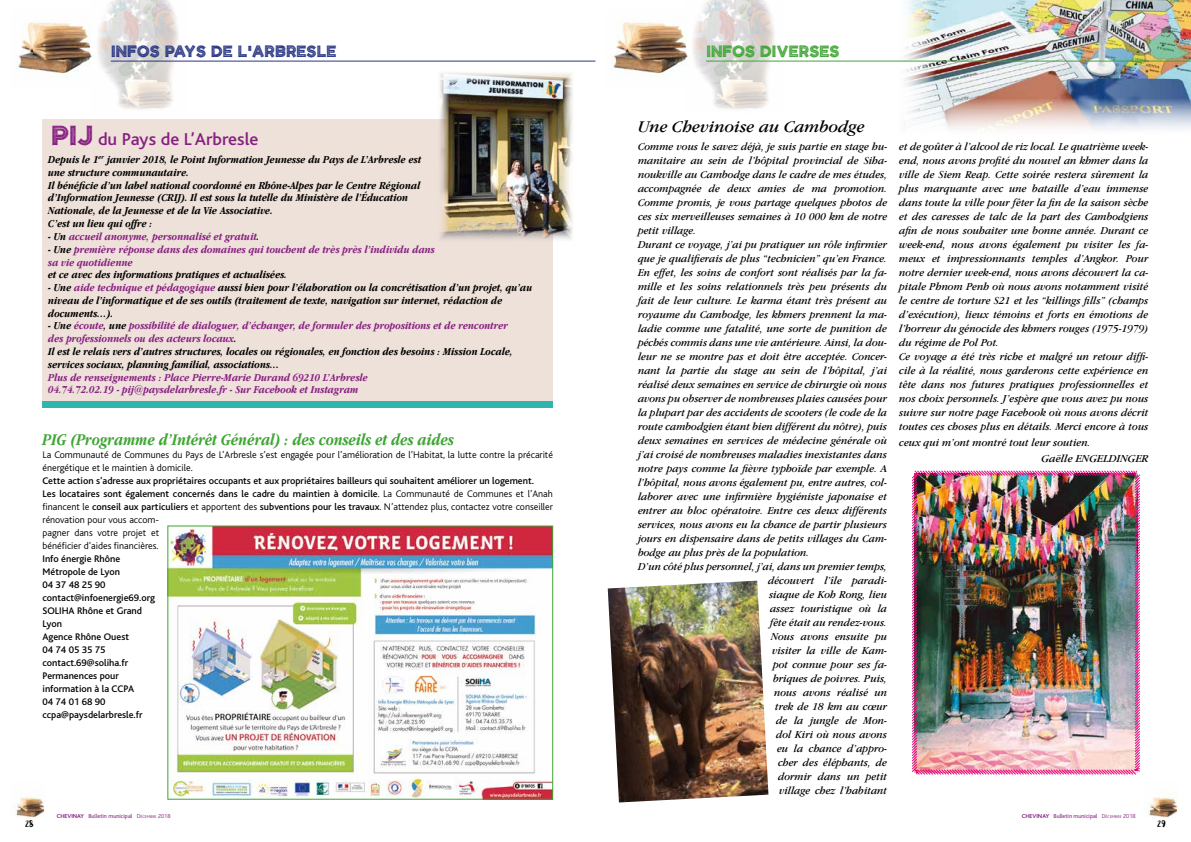
<style>
.page{position:relative;width:1191px;height:842px;background:#fff}
.page>*{position:absolute;margin:0;border:0;box-sizing:border-box;transform-origin:0 0}
.t1{font:500 18px "Bliss";color:#871f82}
.t2{font:italic 700 17px "Garamond IT Cby BT";color:#3fa535;scale:.8 1}
.t3{font:italic 17px "Garamond IT Cby BT";color:#000}
.t4{font:13px "CF Tangerine Grunge";color:#283583}
.t5{font:13px "CF Tangerine Grunge";color:#3fa535}
.t6{font:13px "anana";color:#000}
.t7{font:italic 11px/14px "Garamond IT Cby BT";color:#000;scale:.95 1}
.t8{font:italic 700 11px/12.8px "Garamond IT Cby BT";color:#000;scale:.85 1}
.t9{font:italic 700 11px/12.8px "Garamond IT Cby BT";color:#871f82;scale:.85 1}
.t10{font:500 10px/13px "Bliss";color:#000}
.t11{font:300 10px/13px "Bliss";color:#000}
.t12{font:6px "Bliss";color:#871f82}
.s1{font-family:"CF Tangerine Grunge";font-weight:400;font-size:22px}
.s2{color:#000}
.s3{color:#871f82}
.s4{font-weight:300}
.s5{font-weight:700}
.s6{font-weight:300;font-size:4.2px}
</style>
<div class="page">
<img style="left:15px;top:791px;width:30px;height:27px">
<img style="left:1148px;top:791px;width:30px;height:27px">
<img style="left:896px;top:0;width:295px;height:130px">
<img style="left:97px;top:0;width:90px;height:110px">
<img style="left:692px;top:0;width:90px;height:110px">
<img style="left:18px;top:21px;width:74px;height:56px">
<img style="left:613px;top:21px;width:75px;height:56px">
<hr style="left:111px;top:61px;width:484px;height:1px;background:#283583">
<img style="left:608px;top:581px;width:160px;height:221px">
<img style="left:912px;top:470px;width:228px;height:305px">
<hr style="left:706px;top:61px;width:485px;height:1px;background:#3fa535">
<div style="left:43px;top:119px;width:510px;height:283px;background:#eee1d9"></div>
<img style="left:440px;top:73px;width:133px;height:167px">
<div style="left:43px;top:402px;width:510px;height:6px;background:#30b5ac"></div>
<img style="left:170px;top:528px;width:381px;height:269px">
<p class="t4" style="left:111px;top:44px;width:227px">INFOS PAYS DE L’ARBRESLE</p>
<h1 class="t1" style="left:51px;top:129px;width:209px"><span class="s1">PIJ</span> du Pays de L’Arbresle</h1>
<p class="t8" style="left:48px;top:153px;width:440px">Depuis le 1<sup>er</sup> janvier 2018, le Point Information Jeunesse du Pays de L’Arbresle est une structure communautaire.<br>Il bénéficie d’un label national coordonné en Rhône-Alpes par le Centre Régional d’Information Jeunesse (CRIJ). Il est sous la tutelle du Ministère de l’Éducation Nationale, de la Jeunesse et de la Vie Associative.<br>C’est un lieu qui offre :</p>
<p class="t9" style="left:48px;top:230px;width:250px"><span class="s2">- Un</span> accueil anonyme, personnalisé et gratuit<span class="s2">.</span></p>
<p class="t9" style="left:48px;top:242px;width:456px"><span class="s2">- Une</span> première réponse dans des domaines qui touchent de très près l’individu dans sa vie quotidienne</p>
<p class="t8" style="left:48px;top:268px;width:283px">et ce avec des informations pratiques et actualisées.</p>
<p class="t8" style="left:48px;top:281px;width:571px">- Une <span class="s3">aide technique et pédagogique</span> aussi bien pour l’élaboration ou la concrétisation d’un projet, qu’au niveau de l’informatique et de ses outils (traitement de texte, navigation sur internet, rédaction de documents…).</p>
<p class="t8" style="left:48px;top:319px;width:548px">- Une <span class="s3">écoute</span>, une <span class="s3">possibilité de dialoguer, d’échanger, de formuler des propositions et de rencontrer des professionnels ou des acteurs locaux</span>.<br>Il est le relais vers d’autres structures, locales ou régionales, en fonction des besoins : Mission Locale, services sociaux, planning familial, associations…</p>
<p class="t9" style="left:48px;top:370px;width:378px">Plus de renseignements : Place Pierre-Marie Durand 69210 L’Arbresle<br>04.74.72.02.19 - pij@paysdelarbresle.fr - Sur Facebook et Instagram</p>
<h2 class="t2" style="left:43px;top:430px;width:516px">PIG (Programme d’Intérêt Général) : des conseils et des aides</h2>
<p class="t11" style="left:43px;top:449px;width:512px">La Communauté de Communes du Pays de L’Arbresle s’est engagée pour l’amélioration de l’Habitat, la lutte contre la précarité énergétique et le maintien à domicile.</p>
<p class="t10" style="left:43px;top:475px;width:512px">Cette action s’adresse aux propriétaires occupants et aux propriétaires bailleurs qui souhaitent améliorer un logement.<br>Les locataires sont également concernés dans le cadre du maintien à domicile<span class="s4">. La Communauté de Communes et l’Anah financent le</span> conseil aux particuliers <span class="s4">et apportent des</span> subventions pour les travaux<span class="s4">. N’attendez plus, contactez votre conseiller rénovation pour vous accom-<br>pagner dans votre projet et<br>bénéficier d’aides financières.</span></p>
<p class="t10" style="left:43px;top:553px;width:114px">Info énergie Rhône<br>Métropole de Lyon<br>04 37 48 25 90 contact@infoenergie69.org<br>SOLIHA Rhône et Grand<br>Lyon<br>Agence Rhône Ouest<br>04 74 05 35 75 contact.69@soliha.fr<br>Permanences pour information à la CCPA<br>04 74 01 68 90 ccpa@paysdelarbresle.fr</p>
<p class="t5" style="left:706px;top:44px;width:134px">INFOS DIVERSES</p>
<h2 class="t3" style="left:638px;top:117px;width:228px">Une Chevinoise au Cambodge</h2>
<p class="t7" style="left:638px;top:139px;width:264px">Comme vous le savez déjà, je suis partie en stage hu-</p>
<p class="t7" style="left:638px;top:153px;width:264px">manitaire au sein de l’hôpital provincial de Siha-</p>
<p class="t7" style="left:638px;top:167px;width:264px">noukville au Cambodge dans le cadre de mes études,</p>
<p class="t7" style="left:638px;top:181px;width:264px">accompagnée de deux amies de ma promotion.</p>
<p class="t7" style="left:638px;top:195px;width:264px">Comme promis, je vous partage quelques photos de</p>
<p class="t7" style="left:638px;top:209px;width:264px">ces six merveilleuses semaines à 10 000 km de notre</p>
<p class="t7" style="left:638px;top:223px;width:63px">petit village.</p>
<p class="t7" style="left:638px;top:237px;width:264px">Durant ce voyage, j’ai pu pratiquer un rôle infirmier</p>
<p class="t7" style="left:638px;top:251px;width:264px">que je qualifierais de plus “technicien” qu’en France.</p>
<p class="t7" style="left:638px;top:265px;width:264px">En effet, les soins de confort sont réalisés par la fa-</p>
<p class="t7" style="left:638px;top:279px;width:264px">mille et les soins relationnels très peu présents du</p>
<p class="t7" style="left:638px;top:293px;width:264px">fait de leur culture. Le karma étant très présent au</p>
<p class="t7" style="left:638px;top:307px;width:264px">royaume du Cambodge, les khmers prennent la ma-</p>
<p class="t7" style="left:638px;top:321px;width:264px">ladie comme une fatalité, une sorte de punition de</p>
<p class="t7" style="left:638px;top:335px;width:264px">péchés commis dans une vie antérieure. Ainsi, la dou-</p>
<p class="t7" style="left:638px;top:349px;width:264px">leur ne se montre pas et doit être acceptée. Concer-</p>
<p class="t7" style="left:638px;top:363px;width:264px">nant la partie du stage au sein de l’hôpital, j’ai</p>
<p class="t7" style="left:638px;top:377px;width:264px">réalisé deux semaines en service de chirurgie où nous</p>
<p class="t7" style="left:638px;top:391px;width:264px">avons pu observer de nombreuses plaies causées pour</p>
<p class="t7" style="left:638px;top:405px;width:264px">la plupart par des accidents de scooters (le code de la</p>
<p class="t7" style="left:638px;top:419px;width:264px">route cambodgien étant bien différent du nôtre), puis</p>
<p class="t7" style="left:638px;top:433px;width:264px">deux semaines en services de médecine générale où</p>
<p class="t7" style="left:638px;top:447px;width:264px">j’ai croisé de nombreuses maladies inexistantes dans</p>
<p class="t7" style="left:638px;top:461px;width:264px">notre pays comme la fièvre typhoïde par exemple. A</p>
<p class="t7" style="left:638px;top:475px;width:264px">l’hôpital, nous avons également pu, entre autres, col-</p>
<p class="t7" style="left:638px;top:489px;width:264px">laborer avec une infirmière hygiéniste japonaise et</p>
<p class="t7" style="left:638px;top:503px;width:264px">entrer au bloc opératoire. Entre ces deux différents</p>
<p class="t7" style="left:638px;top:517px;width:264px">services, nous avons eu la chance de partir plusieurs</p>
<p class="t7" style="left:638px;top:531px;width:264px">jours en dispensaire dans de petits villages du Cam-</p>
<p class="t7" style="left:638px;top:545px;width:182px">bodge au plus près de la population.</p>
<p class="t7" style="left:638px;top:559px;width:264px">D’un côté plus personnel, j’ai, dans un premier temps,</p>
<p class="t7" style="left:768px;top:573px;width:127px">découvert l’île paradi-</p>
<p class="t7" style="left:769px;top:587px;width:126px">siaque de Koh Rong, lieu</p>
<p class="t7" style="left:770px;top:601px;width:125px">assez touristique où la</p>
<p class="t7" style="left:770px;top:615px;width:125px">fête était au rendez-vous.</p>
<p class="t7" style="left:771px;top:629px;width:124px">Nous avons ensuite pu</p>
<p class="t7" style="left:772px;top:643px;width:123px">visiter la ville de Kam-</p>
<p class="t7" style="left:773px;top:657px;width:121px">pot connue pour ses fa-</p>
<p class="t7" style="left:773px;top:671px;width:122px">briques de poivres. Puis,</p>
<p class="t7" style="left:774px;top:685px;width:120px">nous avons réalisé un</p>
<p class="t7" style="left:775px;top:699px;width:119px">trek de 18 km au cœur</p>
<p class="t7" style="left:776px;top:713px;width:118px">de la jungle de Mon-</p>
<p class="t7" style="left:776px;top:727px;width:118px">dol Kiri où nous avons</p>
<p class="t7" style="left:777px;top:741px;width:117px">eu la chance d’appro-</p>
<p class="t7" style="left:778px;top:755px;width:116px">cher des éléphants, de</p>
<p class="t7" style="left:778px;top:769px;width:116px">dormir dans un petit</p>
<p class="t7" style="left:779px;top:783px;width:115px">village chez l’habitant</p>
<p class="t7" style="left:899px;top:139px;width:264px">et de goûter à l’alcool de riz local. Le quatrième week&shy;end, nous avons profité du nouvel an khmer dans la ville de Siem Reap. Cette soirée restera sûrement la plus marquante avec une bataille d’eau immense dans toute la ville pour fêter la fin de la saison sèche et des caresses de talc de la part des Cambodgiens afin de nous souhaiter une bonne année. Durant ce week-end, nous avons également pu visiter les fa&shy;meux et impressionnants temples d’Angkor. Pour notre dernier week-end, nous avons découvert la ca&shy;pitale Phnom Penh où nous avons notamment visité le centre de torture S21 et les “killings fills” (champs d’exécution), lieux témoins et forts en émotions de l’horreur du génocide des khmers rouges (1975-1979) du régime de Pol Pot.<br>Ce voyage a été très riche et malgré un retour diffi&shy;cile à la réalité, nous garderons cette expérience en tête dans nos futures pratiques professionnelles et nos choix personnels. J’espère que vous avez pu nous suivre sur notre page Facebook où nous avons décrit toutes ces choses plus en détails. Merci encore à tous</p>
<p class="t7" style="left:1041px;top:434px;width:114px;line-height:16px;text-indent:-142px">ceux qui m’ont montré tout leur soutien.<br>Gaëlle ENGELDINGER</p>
<p class="t12" style="left:57px;top:813px;width:115px"><span class="s5">CHEVINAY</span> Bulletin municipal <span class="s4">D</span><span class="s6">ÉCEMBRE</span> <span class="s4">2018</span></p>
<p class="t12" style="left:1021px;top:813px;width:115px"><span class="s5">CHEVINAY</span> Bulletin municipal <span class="s4">D</span><span class="s6">ÉCEMBRE</span> <span class="s4">2018</span></p>
<p class="t6" style="left:25px;top:817px;width:10px">28</p>
<p class="t6" style="left:1157px;top:817px;width:10px">29</p>
</div>
